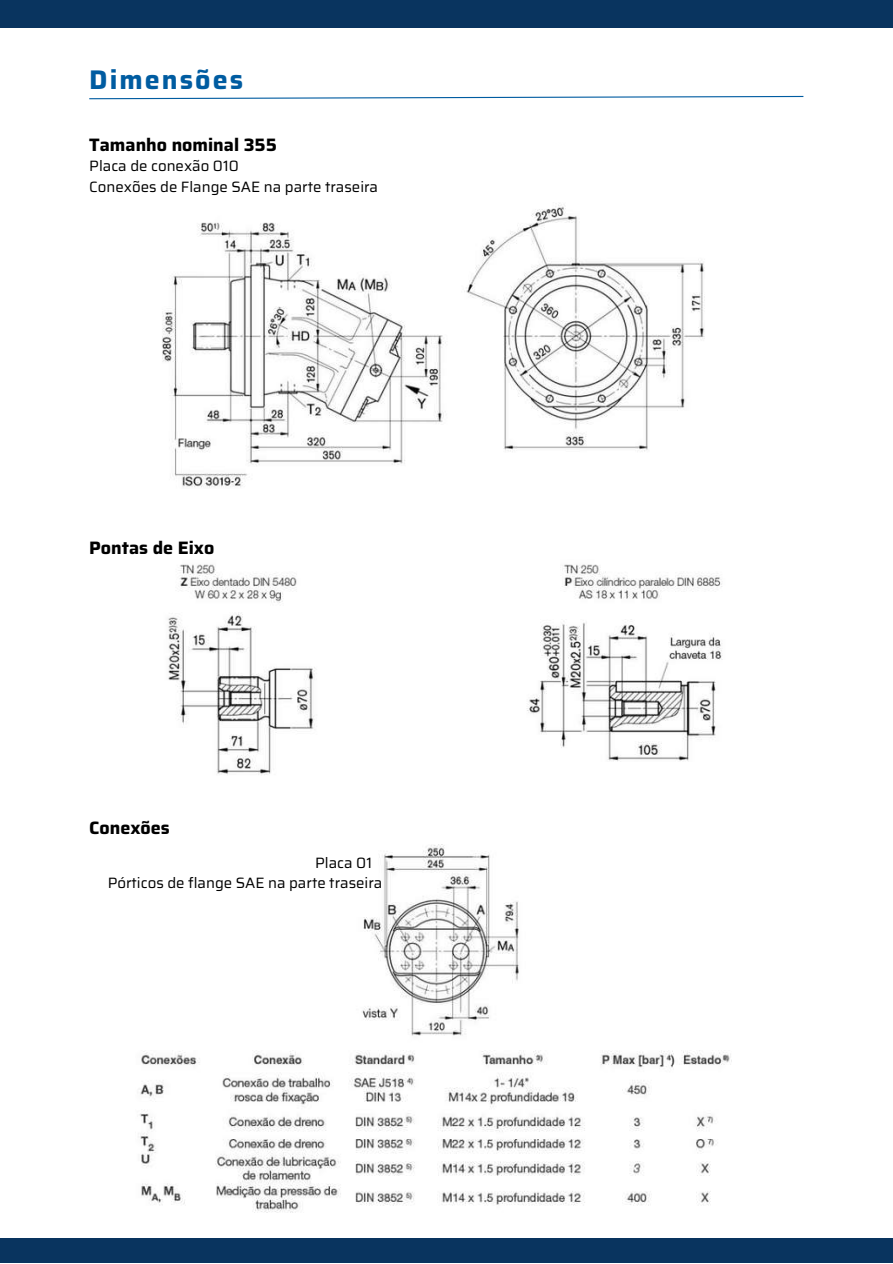
<style>
.page{position:relative;width:893px;height:1264px;background:#fff}
.page>*{position:absolute;margin:0;border:0;box-sizing:border-box;transform-origin:0 0}
.t1{font:700 27px "Saira";letter-spacing:.075em;color:#005ca1}
.t2{font:700 18px "Saira";color:#000}
.t3{font:15px/20.2px "Saira";color:#000}
</style>
<div class="page">
<div style="left:0;top:1238px;width:892px;height:24px;background:#09345f"></div>
<div style="left:0;top:0;width:892px;height:28px;background:#09345f"></div>
<svg style="left:89px;top:95px;width:715px;height:5px"></svg>
<img style="left:162px;top:205px;width:543px;height:282px">
<img style="left:168px;top:564px;width:555px;height:211px">
<img style="left:139px;top:844px;width:592px;height:368px">
<div style="left:83px;top:844px;width:213px;height:99px;background:#fff"></div>
<h1 class="t1" style="left:89px;top:58px;width:155px">Dimensões</h1>
<p class="t2" style="left:89px;top:131px;width:189px">Tamanho nominal 355</p>
<p class="t3" style="left:89px;top:156px;width:290px">Placa de conexão 010<br>Conexões de Flange SAE na parte traseira</p>
<p class="t2" style="left:89px;top:533px;width:127px">Pontas de Eixo</p>
<p class="t2" style="left:89px;top:813px;width:82px">Conexões</p>
<p class="t3" style="left:108px;top:852px;width:276px;text-indent:207px">Placa 01<br>Pórticos de flange SAE na parte traseira</p>
</div>
